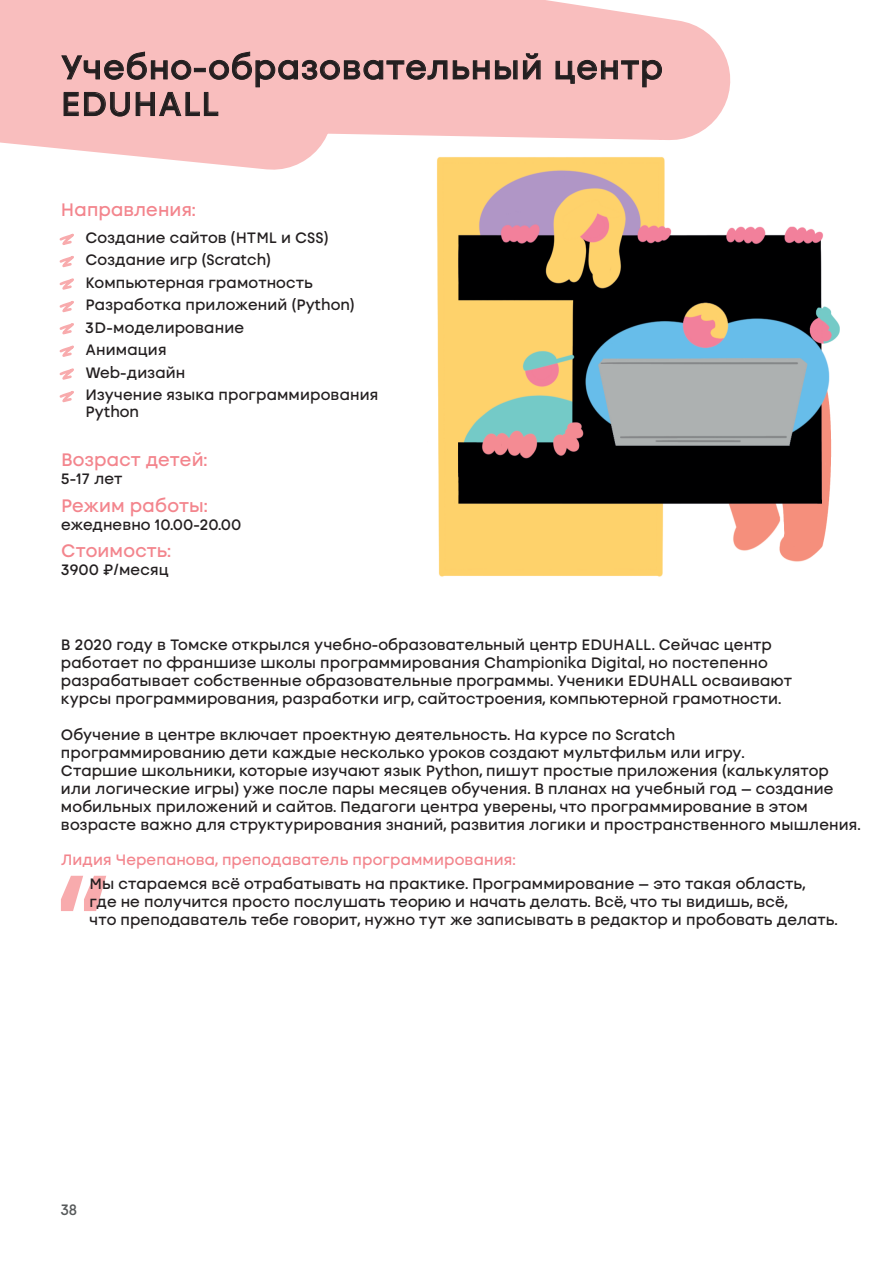
<style>
.page{position:relative;width:893px;height:1263px;background:#fff}
.page>*{position:absolute;margin:0;border:0;box-sizing:border-box;transform-origin:0 0}
.t1{font:33px/36.6px "Rkm";letter-spacing:.03em;color:#231f20}
.t2{font:18px "Rkm";letter-spacing:.01em;color:#f3858d}
.t3{font:15px/18px "Rkm";letter-spacing:.01em;color:#231f20}
.t4{font:15px "Rkm";letter-spacing:.01em;color:#f3858d}
.t5{font:15px "Rkm";color:#575a5b}
</style>
<div class="page">
<img style="left:437px;top:241px;width:403px;height:336px">
<svg style="left:0;top:0;width:823px;height:241px"></svg>
<svg style="left:555px;top:60px;width:107px;height:28px;background:#d3a1a2"></svg>
<svg style="left:61px;top:51px;width:480px;height:66px;background:#e4aeaf"></svg>
<svg style="left:61px;top:876px;width:45px;height:35px"></svg>
<svg style="left:59px;top:234px;width:15px;height:11px"></svg>
<svg style="left:59px;top:256px;width:15px;height:12px"></svg>
<svg style="left:59px;top:278px;width:15px;height:12px"></svg>
<svg style="left:59px;top:301px;width:15px;height:12px"></svg>
<svg style="left:59px;top:323px;width:15px;height:12px"></svg>
<svg style="left:59px;top:345px;width:15px;height:12px"></svg>
<svg style="left:59px;top:368px;width:15px;height:12px"></svg>
<svg style="left:59px;top:391px;width:15px;height:12px"></svg>
<h1 class="t1" style="left:61px;top:50px;width:603px">Учебно-образовательный центр<br>EDUHALL</h1>
<p class="t2" style="left:61px;top:200px;width:136px">Направления:</p>
<p class="t3" style="left:86px;top:227px;width:294px;line-height:22.5px">Создание сайтов (HTML и CSS)<br>Создание игр (Scratch)<br>Компьютерная грамотность<br>Разработка приложений (Python)<br>3D-моделирование<br>Анимация<br>Web-дизайн<br>Изучение языка программирования</p>
<p class="t3" style="left:86px;top:403px;width:55px">Python</p>
<p class="t2" style="left:61px;top:450px;width:147px">Возраст детей:</p>
<p class="t3" style="left:61px;top:470px;width:63px">5-17 лет</p>
<p class="t2" style="left:61px;top:495px;width:147px">Режим работы:</p>
<p class="t3" style="left:61px;top:516px;width:182px">ежедневно 10.00-20.00</p>
<p class="t2" style="left:61px;top:541px;width:111px">Стоимость:</p>
<p class="t3" style="left:61px;top:561px;width:109px">3900 ₽/месяц</p>
<p class="t3" style="left:61px;top:636px;width:733px">В 2020 году в Томске открылся учебно-образовательный центр EDUHALL. Сейчас центр работает по франшизе школы программирования Championika Digital, но постепенно разрабатывает собственные образовательные программы. Ученики EDUHALL осваивают курсы программирования, разработки игр, сайтостроения, компьютерной грамотности.</p>
<p class="t3" style="left:61px;top:726px;width:801px">Обучение в центре включает проектную деятельность. На курсе по Scratch<br>программированию дети каждые несколько уроков создают мультфильм или игру.<br>Старшие школьники, которые изучают язык Python, пишут простые приложения (калькулятор или логические игры) уже после пары месяцев обучения. В планах на учебный год — создание мобильных приложений и сайтов. Педагоги центра уверены, что программирование в этом возрасте важно для структурирования знаний, развития логики и пространственного мышления.</p>
<p class="t4" style="left:61px;top:852px;width:456px">Лидия Черепанова, преподаватель программирования:</p>
<p class="t3" style="left:90px;top:875px;width:749px">Мы стараемся всё отрабатывать на практике. Программирование — это такая область,<br>где не получится просто послушать теорию и начать делать. Всё, что ты видишь, всё,<br>что преподаватель тебе говорит, нужно тут же записывать в редактор и пробовать делать.</p>
<p class="t5" style="left:61px;top:1202px;width:18px">38</p>
</div>
